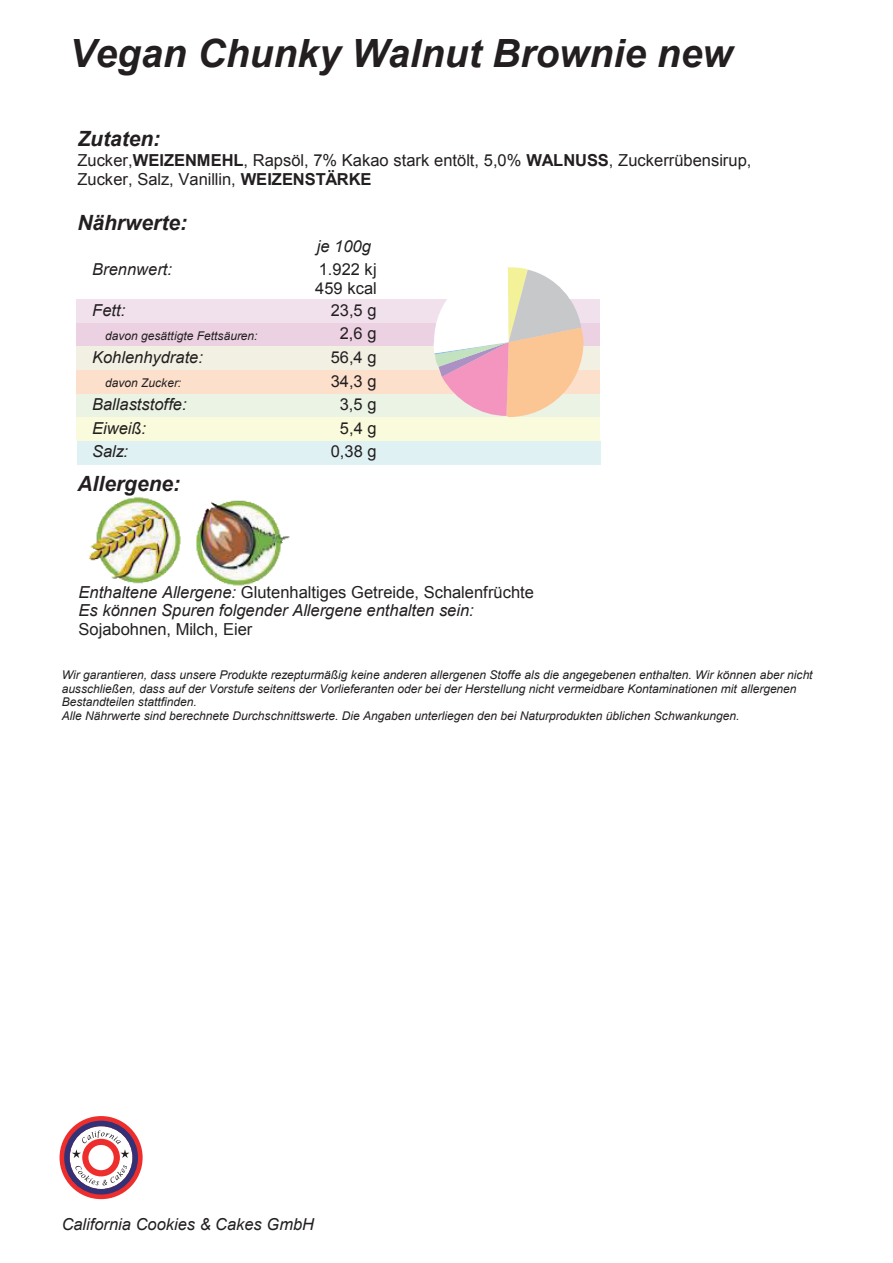
<style>
.page{position:relative;width:893px;height:1263px;background:#fff}
.page>*{position:absolute;margin:0;border:0;box-sizing:border-box;transform-origin:0 0}
.t1{font:italic 700 39px "Arial";color:#231f20}
.t2{font:italic 700 21px "Arial";color:#231f20}
.t3{font:italic 16.5px/23.5px "Arial";color:#231f20}
.t4{font:16.5px/19.2px "Arial";color:#231f20}
.t5{font:italic 12px/13.6px "Arial";letter-spacing:-.005em;color:#231f20}
.s1{font-weight:700}
.s2{font-size:16.5px;color:#ebd1e2}
.s3{font-size:16.5px;color:#fce0cc}
.s4{font-style:normal}
</style>
<div class="page">
<svg style="left:60px;top:1116px;width:83px;height:83px"></svg>
<img style="left:197px;top:500px;width:93px;height:86px">
<div style="left:76px;top:417px;width:524px;height:24px;background:#fafadc"></div>
<div style="left:76px;top:393px;width:524px;height:24px;background:#eaf3e4"></div>
<div style="left:76px;top:370px;width:524px;height:24px;background:#fce0cc"></div>
<div style="left:76px;top:299px;width:524px;height:24px;background:#f1e1ed"></div>
<div style="left:76px;top:323px;width:524px;height:24px;background:#ebd1e2"></div>
<div style="left:76px;top:346px;width:524px;height:24px;background:#f2efe3"></div>
<div style="left:77px;top:441px;width:524px;height:24px;background:#e0f1f4"></div>
<img style="left:88px;top:497px;width:109px;height:87px">
<svg style="left:433px;top:267px;width:150px;height:150px"></svg>
<h1 class="t1" style="left:70px;top:28px;width:664px">Vegan Chunky Walnut Brownie new</h1>
<h2 class="t2" style="left:77px;top:125px;width:84px">Zutaten:</h2>
<h3 class="t4" style="left:77px;top:151px;width:675px">Zucker,<span class="s1">WEIZENMEHL</span>, Rapsöl, 7% Kakao stark entölt, 5,0% <span class="s1">WALNUSS</span>, Zuckerrübensirup,<br>Zucker, Salz, Vanillin, <span class="s1">WEIZENSTÄRKE</span></h3>
<h2 class="t2" style="left:77px;top:209px;width:111px">Nährwerte:</h2>
<h3 class="t3" style="left:317px;top:235px;width:56px">je 100g</h3>
<h3 class="t3" style="left:92px;top:258px;width:81px">Brennwert:</h3>
<h3 class="t4" style="left:315px;top:260px;width:63px">1.922 kj<br>459 kcal</h3>
<h3 class="t3" style="left:92px;top:299px;width:35px">Fett:</h3>
<h3 class="t4" style="left:331px;top:301px;width:47px">23,5 g</h3>
<p class="t5" style="left:105px;top:329px;width:159px">davon gesättigte Fettsäuren:<span class="s2">.</span></p>
<h3 class="t3" style="left:92px;top:346px;width:112px">Kohlenhydrate:</h3>
<h3 class="t3" style="left:92px;top:393px;width:96px">Ballaststoffe:<br>Eiweiß:<br>Salz:</h3>
<h2 class="t2" style="left:77px;top:469px;width:104px">Allergene:</h2>
<p class="t5" style="left:105px;top:376px;width:82px">davon Zucker:<span class="s3">.</span></p>
<h3 class="t4" style="left:331px;top:322px;width:47px;line-height:23.5px;text-align:center">2,6 g<br>56,4 g</h3>
<h3 class="t4" style="left:331px;top:369px;width:47px;line-height:23.4px;text-align:center">34,3 g<br>3,5 g</h3>
<h3 class="t4" style="left:340px;top:418px;width:38px">5,4 g</h3>
<h3 class="t4" style="left:331px;top:442px;width:47px">0,38 g</h3>
<h3 class="t3" style="left:79px;top:583px;width:457px;line-height:18.5px">Enthaltene Allergene: <span class="s4">Glutenhaltiges Getreide, Schalenfrüchte<br></span>Es können Spuren folgender Allergene enthalten sein:</h3>
<h3 class="t4" style="left:79px;top:620px;width:175px">Sojabohnen, Milch, Eier</h3>
<p class="t5" style="left:62px;top:668px;width:752px">Wir garantieren, dass unsere Produkte rezepturmäßig keine anderen allergenen Stoffe als die angegebenen enthalten. Wir können aber nicht ausschließen, dass auf der Vorstufe seitens der Vorlieferanten oder bei der Herstellung nicht vermeidbare Kontaminationen mit allergenen Bestandteilen stattfinden.<br>Alle Nährwerte sind berechnete Durchschnittswerte. Die Angaben unterliegen den bei Naturprodukten üblichen Schwankungen.</p>
<h3 class="t3" style="left:62px;top:1213px;width:254px">California Cookies &amp; Cakes GmbH</h3>
</div>
